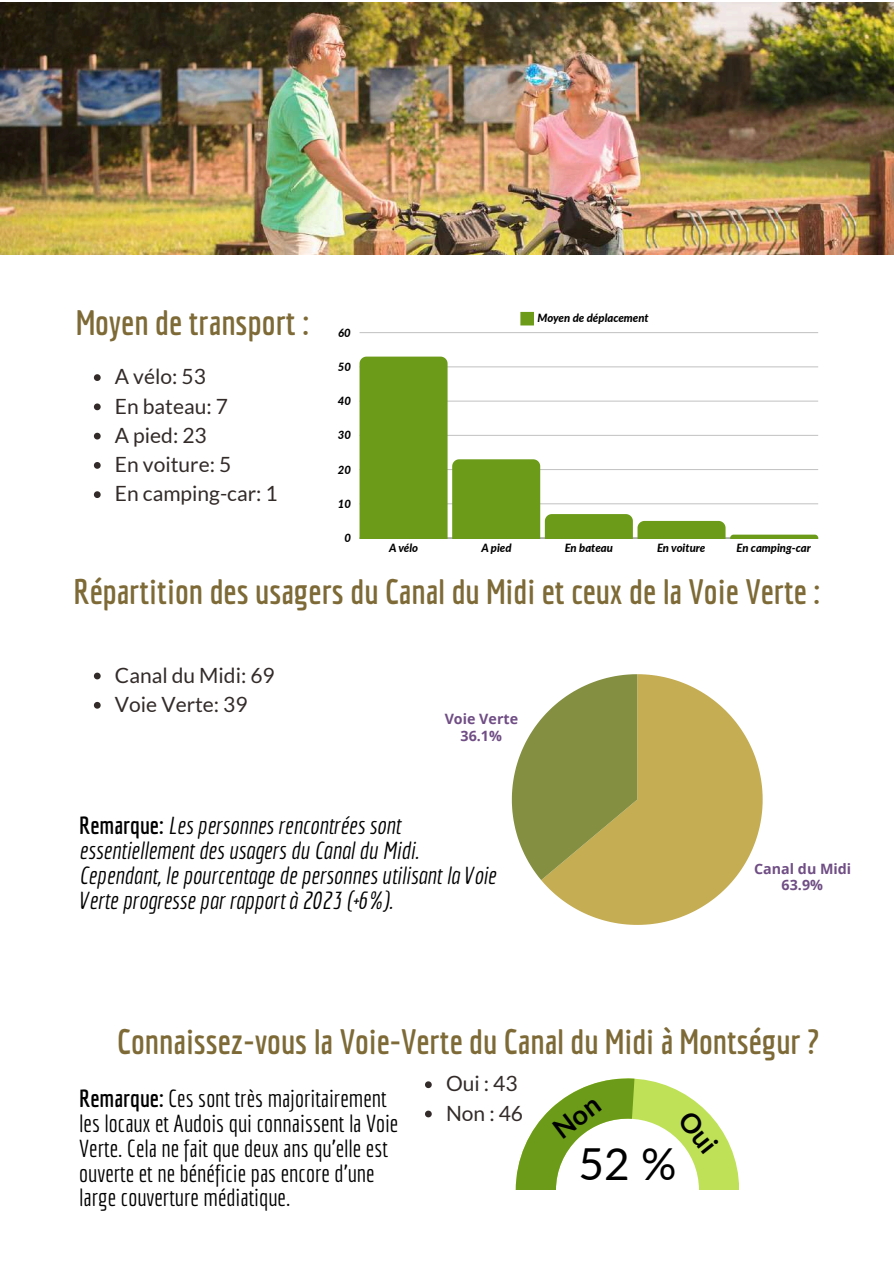
<style>
.page{position:relative;width:894px;height:1264px;background:#fff}
.page>*{position:absolute;margin:0;border:0;box-sizing:border-box;transform-origin:0 0}
.t1{font:44.1px "Lato";color:#000}
.t2{font:700 34.5px "Economica";color:#7d6a36}
.t3{font:24px/24.8px "Economica";color:#000}
.t4{font:italic 24px/24.8px "Economica";color:#000}
.t5{font:21px/29.2px "Lato";color:#322b29}
.t6{font:700 14.25px/16.6px "Open Sans";color:#704e85;text-align:center}
.t7{font:italic 800 11.25px "Lato";color:#000}
.s1{font-weight:700;font-style:normal}
.s2{font-weight:700}
</style>
<div class="page">
<img style="left:0;top:2px;width:893px;height:252px">
<svg style="left:94px;top:374px;width:7px;height:7px"></svg>
<svg style="left:94px;top:403px;width:7px;height:7px"></svg>
<svg style="left:94px;top:433px;width:7px;height:6px"></svg>
<svg style="left:94px;top:462px;width:7px;height:7px"></svg>
<svg style="left:94px;top:491px;width:7px;height:7px"></svg>
<div style="left:520px;top:312px;width:14px;height:13px;background:#6b9b19"></div>
<hr style="left:359px;top:538px;width:459px;height:1px;background:#6b9b19">
<hr style="left:359px;top:332px;width:459px;height:1px;background:#c8c8c8">
<svg style="left:359px;top:356px;width:459px;height:182px"></svg>
<svg style="left:94px;top:672px;width:7px;height:7px"></svg>
<svg style="left:94px;top:702px;width:7px;height:6px"></svg>
<svg style="left:541px;top:674px;width:221px;height:250px;fill:#c5ad53"></svg>
<svg style="left:511px;top:674px;width:126px;height:206px"></svg>
<svg style="left:425px;top:1081px;width:6px;height:7px"></svg>
<svg style="left:425px;top:1110px;width:6px;height:7px"></svg>
<svg style="left:515px;top:1078px;width:224px;height:112px"></svg>
<h2 class="t2" style="left:76px;top:302px;width:234px">Moyen de transport :</h2>
<p class="t5" style="left:115px;top:361px;width:164px">A vélo: 53<br>En bateau: 7<br>A pied: 23<br>En voiture: 5<br>En camping-car: 1</p>
<p class="t7" style="left:338px;top:325px;width:14px">60</p>
<p class="t7" style="left:338px;top:360px;width:15px">50</p>
<p class="t7" style="left:338px;top:394px;width:15px">40</p>
<p class="t7" style="left:338px;top:428px;width:15px">30</p>
<p class="t7" style="left:338px;top:462px;width:15px">20</p>
<p class="t7" style="left:338px;top:496px;width:15px">10</p>
<p class="t7" style="left:344px;top:531px;width:8px">0</p>
<p class="t7" style="left:537px;top:311px;width:113px">Moyen de déplacement</p>
<p class="t7" style="left:389px;top:541px;width:30px">A vélo</p>
<p class="t7" style="left:481px;top:541px;width:32px">A pied</p>
<p class="t7" style="left:564px;top:541px;width:50px">En bateau</p>
<p class="t7" style="left:656px;top:541px;width:50px">En voiture</p>
<p class="t7" style="left:736px;top:541px;width:76px">En camping-car</p>
<h2 class="t2" style="left:73px;top:571px;width:748px">Répartition des usagers du Canal du Midi et ceux de la Voie Verte :</h2>
<p class="t5" style="left:115px;top:660px;width:161px">Canal du Midi: 69<br>Voie Verte: 39</p>
<p class="t6" style="left:444px;top:710px;width:75px">Voie Verte<br>36.1%</p>
<p class="t4" style="left:79px;top:813px;width:418px"><span class="s1">Remarque:</span> Les personnes rencontrées sont essentiellement des usagers du Canal du Midi.<br>Cependant, le pourcentage de personnes utilisant la Voie Verte progresse par rapport à 2023 (+6%).</p>
<p class="t6" style="left:754px;top:859px;width:98px">Canal du Midi<br>63.9%</p>
<h2 class="t2" style="left:117px;top:1021px;width:703px">Connaissez-vous la Voie-Verte du Canal du Midi à Montségur ?</h2>
<p class="t3" style="left:79px;top:1085px;width:320px"><span class="s2">Remarque:</span> Ces sont très majoritairement les locaux et Audois qui connaissent la Voie Verte. Cela ne fait que deux ans qu’elle est ouverte et ne bénéficie pas encore d’une large couverture médiatique.</p>
<p class="t5" style="left:446px;top:1068px;width:78px">Oui : 43<br>Non : 46</p>
<h1 class="t1" style="left:578px;top:1136px;width:99px">52 %</h1>
</div>
